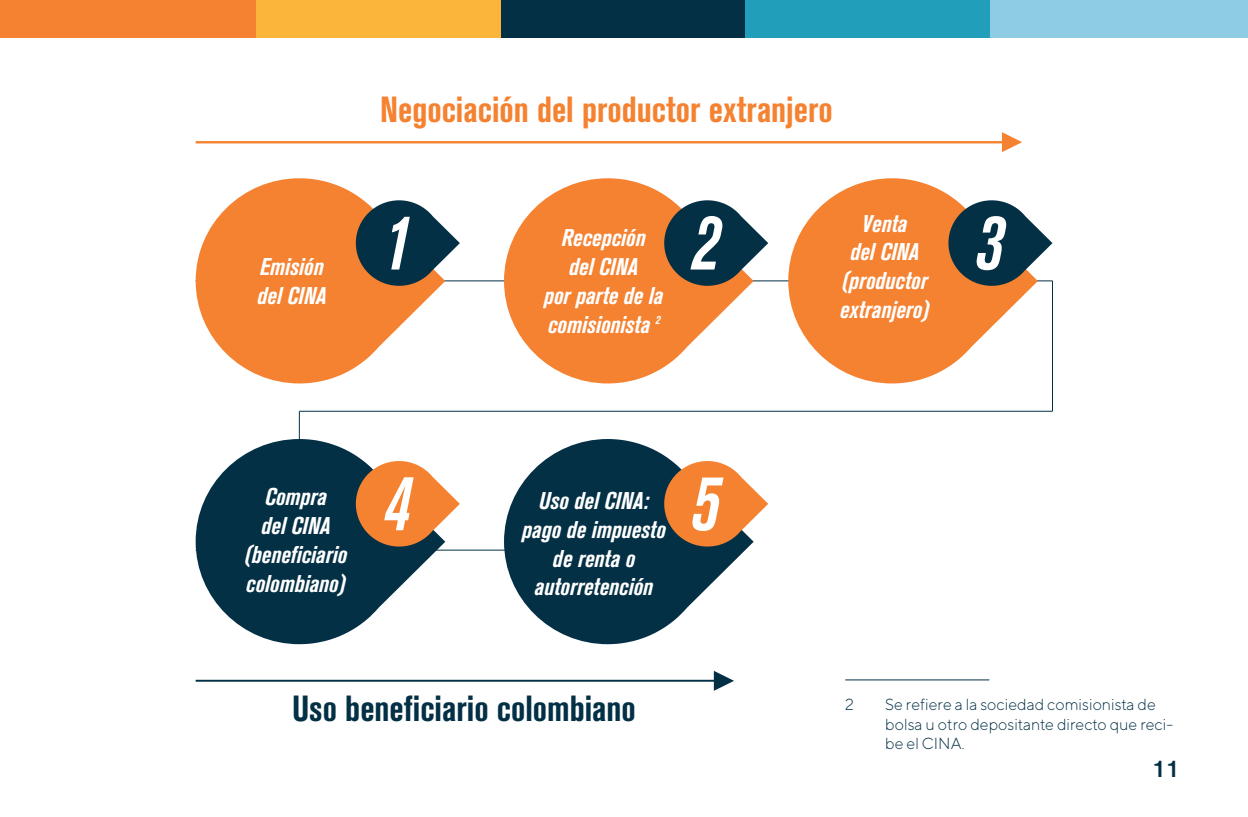
<style>
.page{position:relative;width:1248px;height:817px;background:#fff}
.page>*{position:absolute;margin:0;border:0;box-sizing:border-box;transform-origin:0 0}
.t1{font:italic 700 condensed 79.2px "Akzidenz Grotesk BQ";color:#fff;scale:.86 1}
.t2{font:700 condensed 36px "Akzidenz Grotesk BQ";color:#f58231}
.t3{font:700 condensed 36px "Akzidenz Grotesk BQ";color:#033045}
.t4{font:italic 700 condensed 24px/28.8px "Akzidenz Grotesk BQ";color:#fff;text-align:center}
.t5{font:500 24px "Akzidenz Grotesk BQ";color:#033045}
.t6{font:300 16px/19.2px "TT Norms";color:#033045}
</style>
<div class="page">
<hr style="left:196px;top:280px;width:856px;height:1px;background:#033045">
<hr style="left:196px;top:141px;width:820px;height:2px;background:#f58231">
<hr style="left:196px;top:679px;width:535px;height:2px;background:#033045">
<hr style="left:299px;top:411px;width:753px;height:1px;background:#033045">
<hr style="left:299px;top:411px;width:1px;height:111px;background:#033045">
<hr style="left:196px;top:549px;width:535px;height:1px;background:#033045">
<svg style="left:196px;top:178px;width:244px;height:205px;fill:#f58231"></svg>
<svg style="left:356px;top:200px;width:104px;height:86px"></svg>
<svg style="left:504px;top:178px;width:245px;height:205px;fill:#f58231"></svg>
<svg style="left:664px;top:200px;width:104px;height:86px"></svg>
<svg style="left:788px;top:178px;width:245px;height:205px;fill:#f58231"></svg>
<svg style="left:948px;top:200px;width:104px;height:86px"></svg>
<svg style="left:196px;top:439px;width:249px;height:205px;fill:#033045"></svg>
<svg style="left:356px;top:461px;width:104px;height:85px"></svg>
<svg style="left:504px;top:439px;width:246px;height:205px;fill:#033045"></svg>
<svg style="left:664px;top:461px;width:104px;height:85px"></svg>
<hr style="left:1051px;top:281px;width:1px;height:130px;background:#033045">
<hr style="left:845px;top:679px;width:144px;height:1px;background:#033045">
<div style="left:989px;top:0;width:258px;height:38px;background:#8dcce2"></div>
<div style="left:745px;top:0;width:244px;height:38px;background:#219eba"></div>
<div style="left:500px;top:0;width:245px;height:38px;background:#033045"></div>
<div style="left:256px;top:0;width:244px;height:38px;background:#fcb53b"></div>
<div style="left:0;top:0;width:256px;height:38px;background:#f58231"></div>
<svg style="left:1001px;top:132px;width:21px;height:20px"></svg>
<svg style="left:713px;top:671px;width:21px;height:19px"></svg>
<p class="t4" style="left:257px;top:252px;width:70px;text-align:left">Emisión del CINA</p>
<h2 class="t2" style="left:380px;top:89px;width:454px">Negociación del productor extranjero</h2>
<p class="t4" style="left:840px;top:209px;width:91px">Venta<br>del CINA (productor extranjero)</p>
<h1 class="t1" style="left:384px;top:197px;width:33px">1</h1>
<h1 class="t1" style="left:692px;top:197px;width:33px">2</h1>
<h1 class="t1" style="left:976px;top:197px;width:33px">3</h1>
<p class="t4" style="left:544px;top:223px;width:121px">Recepción<br>del CINA<br>por parte de la comisionista <sup>2</sup></p>
<h1 class="t1" style="left:384px;top:457px;width:33px">4</h1>
<h1 class="t1" style="left:692px;top:457px;width:33px">5</h1>
<p class="t4" style="left:245px;top:482px;width:104px">Compra<br>del CINA (beneficiario colombiano)</p>
<p class="t4" style="left:522px;top:486px;width:145px">Uso del CINA: pago de impuesto de renta o autorretención</p>
<h2 class="t3" style="left:292px;top:688px;width:345px">Uso beneficiario colombiano</h2>
<p class="t6" style="left:845px;top:694px;width:10px">2</p>
<p class="t6" style="left:885px;top:694px;width:289px">Se refiere a la sociedad comisionista de bolsa u otro depositante directo que reci&shy;be el CINA.</p>
<p class="t5" style="left:1152px;top:754px;width:28px">11</p>
</div>
